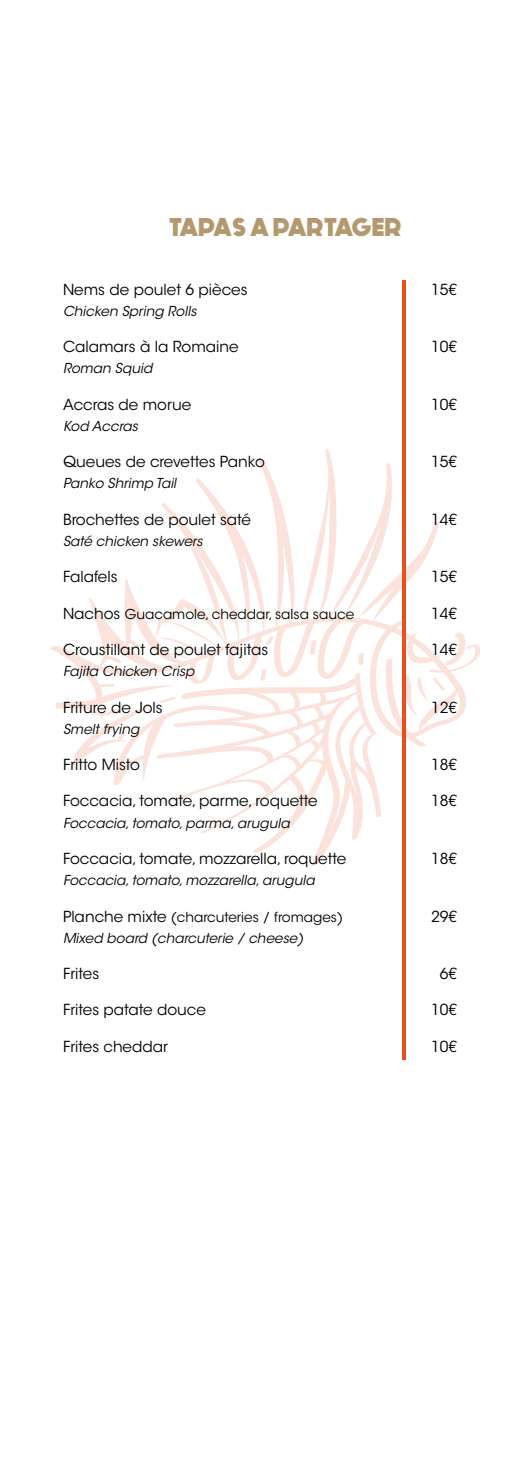
<style>
.page{position:relative;width:521px;height:1474px;background:#fff}
.page>*{position:absolute;margin:0;border:0;box-sizing:border-box;transform-origin:0 0}
.t1{font:700 25.72px "Generica";color:#b4996f}
.t2{font:15.05px "ITC Avant Garde Std";color:#000}
.t3{font:italic 13.65px "ITC Avant Garde Std";color:#000}
.t4{font:13.65px "ITC Avant Garde Std";color:#000}
.s1{font-size:15.05px}
</style>
<div class="page">
<svg style="left:51px;top:449px;width:429px;height:416px"></svg>
<svg style="left:445px;top:632px;width:21px;height:33px"></svg>
<hr style="left:402px;top:280px;width:4px;height:779px;background:#e94e1f">
<h1 class="t1" style="left:169px;top:212px;width:235px">TAPAS A PARTAGER</h1>
<p class="t2" style="left:63px;top:280px;width:186px">Nems de poulet 6 pièces</p>
<p class="t2" style="left:431px;top:280px;width:27px">15€</p>
<p class="t3" style="left:63px;top:302px;width:135px">Chicken Spring Rolls</p>
<p class="t2" style="left:63px;top:337px;width:177px">Calamars à la Romaine</p>
<p class="t2" style="left:431px;top:337px;width:27px">10€</p>
<p class="t3" style="left:63px;top:360px;width:91px">Roman Squid</p>
<p class="t2" style="left:63px;top:395px;width:130px">Accras de morue</p>
<p class="t2" style="left:431px;top:395px;width:27px">10€</p>
<p class="t3" style="left:63px;top:417px;width:77px">Kod Accras</p>
<p class="t2" style="left:63px;top:452px;width:203px">Queues de crevettes Panko</p>
<p class="t2" style="left:431px;top:452px;width:27px">15€</p>
<p class="t3" style="left:63px;top:475px;width:115px">Panko Shrimp Tail</p>
<p class="t2" style="left:63px;top:510px;width:190px">Brochettes de poulet saté</p>
<p class="t2" style="left:431px;top:510px;width:27px">14€</p>
<p class="t3" style="left:63px;top:532px;width:141px">Saté chicken skewers</p>
<p class="t2" style="left:63px;top:567px;width:56px">Falafels</p>
<p class="t2" style="left:431px;top:567px;width:27px">15€</p>
<p class="t4" style="left:63px;top:605px;width:293px"><span class="s1">Nachos</span> Guacamole, cheddar, salsa sauce</p>
<p class="t2" style="left:431px;top:604px;width:27px">14€</p>
<p class="t2" style="left:63px;top:640px;width:207px">Croustillant de poulet fajitas</p>
<p class="t2" style="left:431px;top:640px;width:27px">14€</p>
<p class="t3" style="left:63px;top:663px;width:133px">Fajita Chicken Crisp</p>
<p class="t2" style="left:63px;top:698px;width:101px">Friture de Jols</p>
<p class="t2" style="left:431px;top:698px;width:27px">12€</p>
<p class="t3" style="left:63px;top:720px;width:78px">Smelt frying</p>
<p class="t2" style="left:63px;top:755px;width:79px">Fritto Misto</p>
<p class="t2" style="left:431px;top:755px;width:27px">18€</p>
<p class="t2" style="left:63px;top:792px;width:256px">Foccacia, tomate, parme, roquette</p>
<p class="t2" style="left:431px;top:792px;width:27px">18€</p>
<p class="t3" style="left:63px;top:814px;width:228px">Foccacia, tomato, parma, arugula</p>
<p class="t2" style="left:63px;top:849px;width:285px">Foccacia, tomate, mozzarella, roquette</p>
<p class="t2" style="left:431px;top:849px;width:27px">18€</p>
<p class="t3" style="left:63px;top:872px;width:253px">Foccacia, tomato, mozzarella, arugula</p>
<p class="t4" style="left:63px;top:908px;width:281px"><span class="s1">Planche mixte</span> (charcuteries / fromages)</p>
<p class="t2" style="left:431px;top:907px;width:27px">29€</p>
<p class="t3" style="left:63px;top:929px;width:242px">Mixed board (charcuterie / cheese)</p>
<p class="t2" style="left:63px;top:964px;width:38px">Frites</p>
<p class="t2" style="left:440px;top:964px;width:19px">6€</p>
<p class="t2" style="left:63px;top:1000px;width:144px">Frites patate douce</p>
<p class="t2" style="left:431px;top:1000px;width:27px">10€</p>
<p class="t2" style="left:63px;top:1037px;width:107px">Frites cheddar</p>
<p class="t2" style="left:431px;top:1037px;width:27px">10€</p>
</div>
